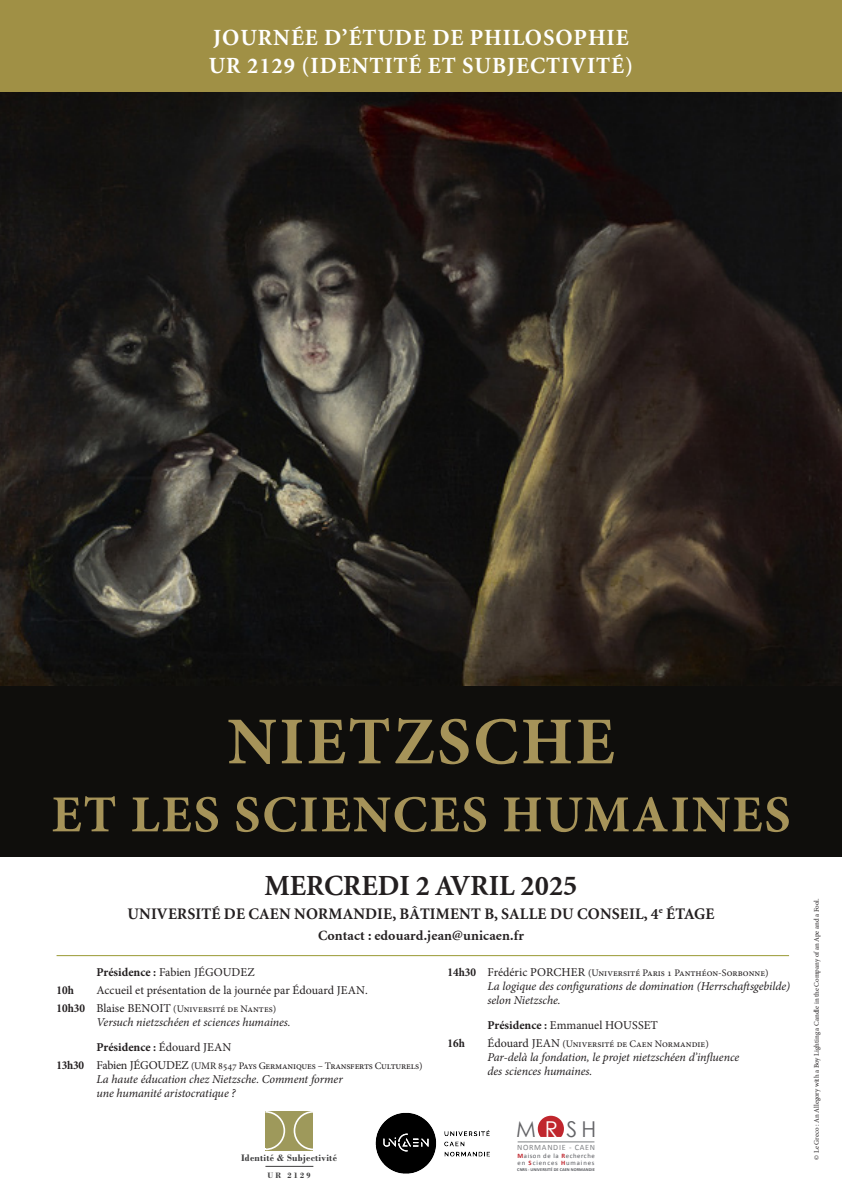
<style>
.page{position:relative;width:842px;height:1191px;background:#fff}
.page>*{position:absolute;margin:0;border:0;box-sizing:border-box;transform-origin:0 0}
.t1{font:700 67px "Minion Pro";letter-spacing:.035em;color:#a69359}
.t2{font:700 52px "Minion Pro";letter-spacing:.035em;color:#a69359}
.t3{font:700 29px "Minion";color:#231f20}
.t4{font:700 23px "Minion";letter-spacing:.04em;color:#fff}
.t5{font:21.8px "Century Gothic";color:#636366}
.t6{font:700 16px "Minion";letter-spacing:.01em;color:#231f20}
.t7{font:700 14px "Minion";letter-spacing:.01em;color:#231f20}
.t8{font:italic 12px "Minion Pro";letter-spacing:-.005em;color:#231f20}
.t9{font:12px "Minion Pro";letter-spacing:.005em;color:#231f20}
.t10{font:700 12px "Minion Pro";color:#231f20}
.t11{font:700 condensed 12px "Minion Pro";color:#231f20}
.t12{font:10px "Minion Pro";letter-spacing:-.005em;color:#231f20}
.t13{font:700 9.9px "Bodoni";letter-spacing:.02em;color:#3e3e3f}
.t14{font:700 8.3px "Bodoni";letter-spacing:.265em;color:#3e3e3f}
.t15{font:8.1px "Calibri";letter-spacing:.09em;color:#808285}
.t16{font:7px "Minion Pro";letter-spacing:.005em;color:#231f20}
.t17{font:6.7px/7.4px "Calibri";letter-spacing:.105em;color:#55575c}
.t18{font:700 4.4px "Calibri";letter-spacing:.01em;color:#55575c}
.s1{font-weight:700}
.s2{font-weight:700;font-stretch:condensed;font-size:12px}
.s3{font-size:12px}
.s4{font-weight:400}
.s5{color:#fff}
.s6{font-weight:700;color:#c0262d}
</style>
<div class="page">
<div style="left:0;top:91px;width:842px;height:766px;background:#0f0e0c"></div>
<img style="left:0;top:91px;width:842px;height:594px">
<div style="left:0;top:0;width:842px;height:91px;background:#a09045"></div>
<img style="left:375px;top:1112px;width:115px;height:62px">
<hr style="left:265px;top:1166px;width:48px;height:1px;background:#3e3e3f">
<svg style="left:265px;top:1111px;width:48px;height:40px;background:#a7a36b"></svg>
<svg style="left:538px;top:1115px;width:26px;height:22px"></svg>
<hr style="left:518px;top:1141px;width:76px;height:1px;background:#808285">
<hr style="left:57px;top:955px;width:732px;height:1px;background:#993">
<p class="t4" style="left:213px;top:26px;width:417px">JOURNÉE D’ÉTUDE DE PHILOSOPHIE</p>
<p class="t4" style="left:209px;top:54px;width:426px">UR 2129 (IDENTITÉ ET SUBJECTIVITÉ)</p>
<p class="t1" style="left:227px;top:694px;width:389px">NIETZSCHE</p>
<p class="t2" style="left:51px;top:778px;width:741px">ET LES SCIENCES HUMAINES</p>
<p class="t3" style="left:264px;top:870px;width:314px">MERCREDI 2 AVRIL 2025</p>
<p class="t6" style="left:128px;top:905px;width:588px">UNIVERSITÉ DE CAEN NORMANDIE, BÂTIMENT B, SALLE DU CONSEIL, 4<sup>e</sup> ÉTAGE</p>
<p class="t7" style="left:318px;top:928px;width:207px">Contact : edouard.jean@unicaen.fr</p>
<p class="t9" style="left:97px;top:963px;width:160px"><span class="s1">Présidence :</span> Fabien JÉGOUDEZ</p>
<p class="t11" style="left:57px;top:981px;width:19px">10h</p>
<p class="t9" style="left:97px;top:981px;width:273px">Accueil et présentation de la journée par Édouard JEAN.</p>
<p class="t12" style="left:57px;top:1001px;width:221px"><span class="s2">10h30</span> <span class="s3">Blaise BENOIT</span> (Université de Nantes)</p>
<p class="t8" style="left:97px;top:1013px;width:196px">Versuch nietzschéen et sciences humaines.</p>
<p class="t10" style="left:97px;top:1038px;width:136px">Présidence : <span class="s4">Édouard JEAN</span></p>
<p class="t12" style="left:57px;top:1058px;width:367px"><span class="s2">13h30</span> <span class="s3">Fabien JÉGOUDEZ</span> (UMR 8547 Pays Germaniques – Transferts Culturels)</p>
<p class="t8" style="left:97px;top:1070px;width:248px">La haute éducation chez Nietzsche. Comment former</p>
<p class="t8" style="left:97px;top:1084px;width:141px">une humanité aristocratique ?</p>
<p class="t13" style="left:241px;top:1151px;width:97px">Identité &amp; Subjectivité</p>
<p class="t14" style="left:267px;top:1169px;width:44px">UR 2129</p>
<p class="t12" style="left:447px;top:965px;width:323px"><span class="s2">14h30</span> <span class="s3">Frédéric PORCHER</span> (Université Paris 1 Panthéon-Sorbonne)</p>
<p class="t8" style="left:487px;top:977px;width:304px">La logique des configurations de domination (Herrschaftsgebilde)</p>
<p class="t8" style="left:487px;top:991px;width:75px">selon Nietzsche.</p>
<p class="t9" style="left:487px;top:1016px;width:172px"><span class="s1">Présidence :</span> Emmanuel HOUSSET</p>
<p class="t11" style="left:447px;top:1034px;width:19px">16h</p>
<p class="t12" style="left:487px;top:1036px;width:223px"><span class="s3">Édouard JEAN</span> (Université de Caen Normandie)</p>
<p class="t8" style="left:487px;top:1048px;width:253px">Par-delà la fondation, le projet nietzschéen d’influence</p>
<p class="t8" style="left:487px;top:1062px;width:106px">des sciences humaines.</p>
<p class="t5" style="left:516px;top:1114px;width:82px">M<span class="s5">R</span>SH</p>
<p class="t15" style="left:517px;top:1142px;width:80px">NORMANDIE - CAEN</p>
<p class="t17" style="left:517px;top:1152px;width:79px"><span class="s6">M</span>aison de la <span class="s6">R</span>echerche en <span class="s6">S</span>ciences <span class="s6">H</span>umaines</p>
<p class="t18" style="left:517px;top:1166px;width:79px">CNRS - UNIVERSITÉ DE CAEN NORMANDIE</p>
<p class="t16" style="left:812px;top:1159px;width:263px;rotate:-90deg">© Le Greco : An Allegory with a Boy Lighting a Candle in the Company of an Ape and a Fool.</p>
</div>
